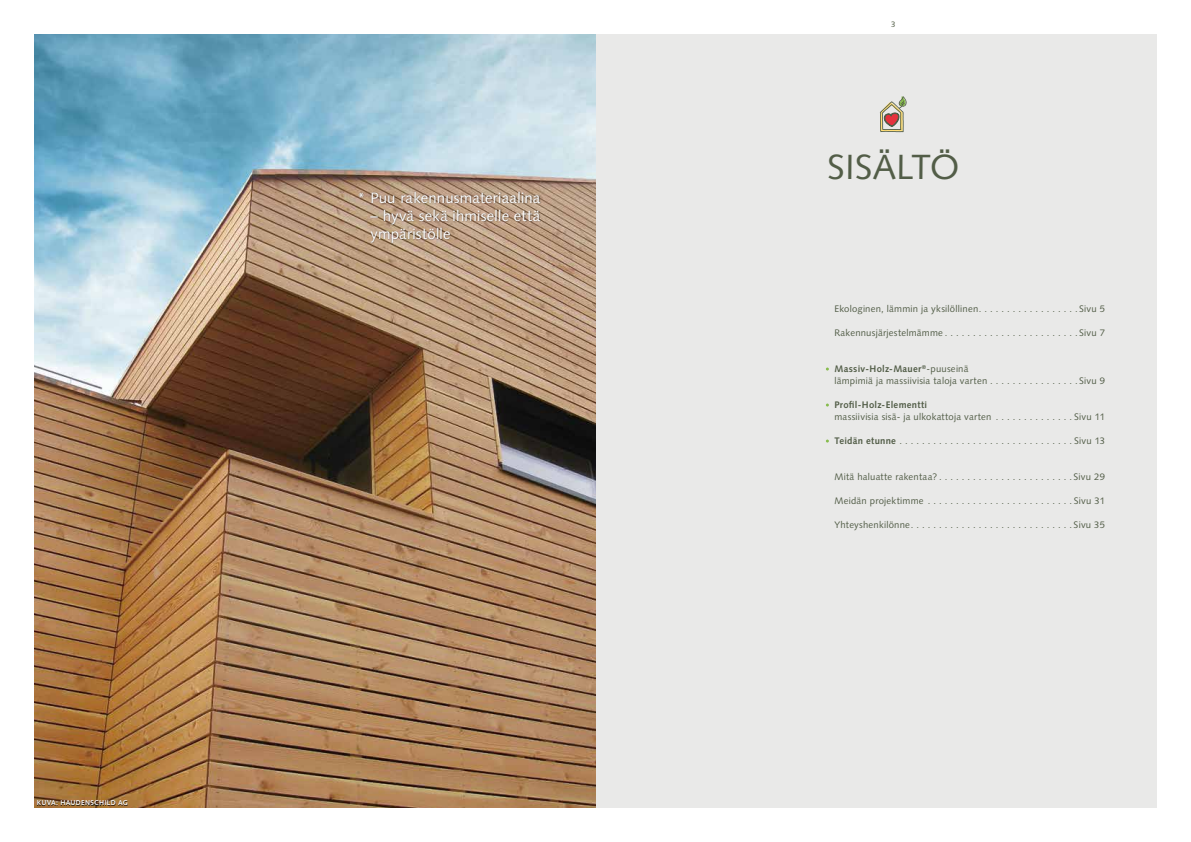
<style>
.page{position:relative;width:1191px;height:842px;background:#fff}
.page>*{position:absolute;margin:0;border:0;box-sizing:border-box;transform-origin:0 0}
.t1{font:35px "Syntax LT Std";letter-spacing:.005em;color:#525d47}
.t2{font:15px/18px "Syntax LT Std";letter-spacing:.01em;color:#fff}
.t3{font:9.5px/12px "Syntax LT Std";letter-spacing:.025em;color:#525d47}
.t4{font:700 9.5px "Syntax LT Std";letter-spacing:.03em;color:#525d47}
.t5{font:8px "Syntax LT Std";color:#525d47}
.t6{font:700 7px "Syntax LT Std";letter-spacing:.04em;color:#fff}
.s1{font-weight:700}
</style>
<div class="page">
<div style="left:595px;top:34px;width:562px;height:774px;background:#e9e9e8"></div>
<img style="left:34px;top:34px;width:561px;height:774px">
<div style="left:357px;top:191px;width:184px;height:53px;background:#000;opacity:.5"></div>
<svg style="left:880px;top:96px;width:27px;height:36px"></svg>
<div style="left:37px;top:800px;width:91px;height:5px;background:#000;opacity:.75"></div>
<p class="t6" style="left:37px;top:799px;width:92px">KUVA: HAUDENSCHILD AG</p>
<h2 class="t2" style="left:357px;top:189px;width:185px">* Puu rakennusmateriaalina</h2>
<h2 class="t2" style="left:370px;top:207px;width:171px">– hyvä sekä ihmiselle että ympäristölle</h2>
<p class="t5" style="left:891px;top:20px;width:6px">3</p>
<h1 class="t1" style="left:827px;top:147px;width:133px">SISÄLTÖ</h1>
<p class="t3" style="left:834px;top:303px;width:272px">Ekologinen, lämmin ja yksilöllinen . . . . . . . . . . . . . . . . . Sivu 5</p>
<p class="t3" style="left:834px;top:327px;width:272px">Rakennusjärjestelmämme . . . . . . . . . . . . . . . . . . . . . . . Sivu 7</p>
<p class="t3" style="left:834px;top:363px;width:272px"><span class="s1">Massiv-Holz-Mauer</span><sup>®</sup>-puuseinä<br>lämpimiä ja massiivisia taloja varten . . . . . . . . . . . . . . . Sivu 9</p>
<p class="t4" style="left:834px;top:399px;width:94px">Profil-Holz-Elementti</p>
<p class="t3" style="left:834px;top:411px;width:272px">massiivisia sisä- ja ulkokattoja varten . . . . . . . . . . . . . Sivu 11</p>
<p class="t3" style="left:834px;top:435px;width:272px"><span class="s1">Teidän etunne</span> . . . . . . . . . . . . . . . . . . . . . . . . . . . . . . Sivu 13</p>
<p class="t3" style="left:834px;top:471px;width:272px">Mitä haluatte rakentaa? . . . . . . . . . . . . . . . . . . . . . . . Sivu 29</p>
<p class="t3" style="left:834px;top:495px;width:272px">Meidän projektimme . . . . . . . . . . . . . . . . . . . . . . . . . Sivu 31</p>
<p class="t3" style="left:834px;top:519px;width:272px">Yhteyshenkilönne . . . . . . . . . . . . . . . . . . . . . . . . . . . . Sivu 35</p>
</div>
